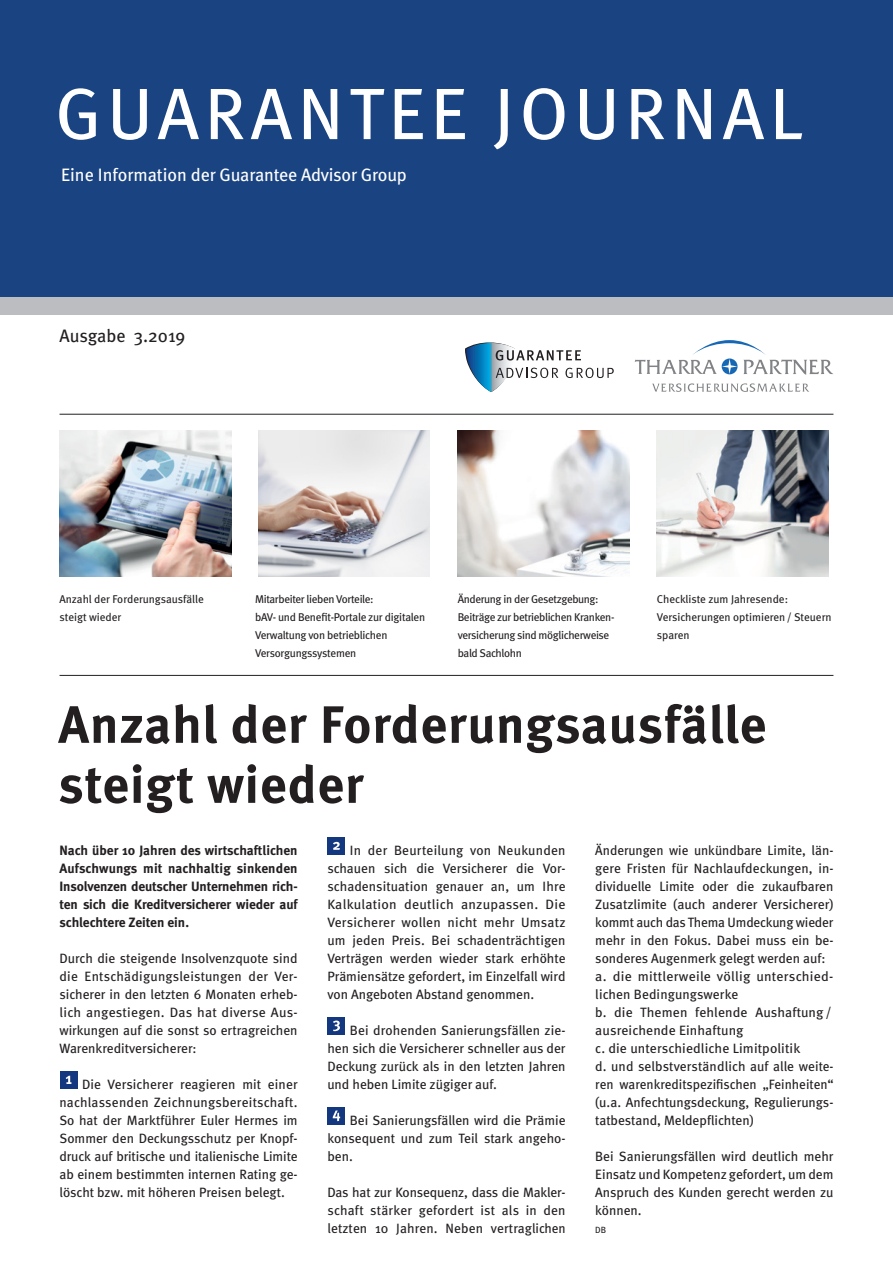
<style>
.page{position:relative;width:893px;height:1263px;background:#fff}
.page>*{position:absolute;margin:0;border:0;box-sizing:border-box;transform-origin:0 0}
.t1{font:72.75px "Meta";letter-spacing:.08em;color:#fff}
.t2{font:700 52.5px/60px "Meta";letter-spacing:.02em;color:#231f20}
.t3{font:18px "Meta";letter-spacing:-.01em;color:#fff}
.t4{font:18px "Meta";color:#231f20}
.t5{font:13.5px/18px "Meta";color:#231f20;text-align:justify}
.t6{font:700 13.5px/18px "Meta";letter-spacing:-.01em;color:#231f20;text-align:justify}
.t7{font:11.25px/18px "Meta";letter-spacing:-.025em;color:#231f20}
.t8{font:11.25px/18px "Meta";color:#231f20}
.t9{font:9px "Meta";color:#231f20}
</style>
<div class="page">
<div style="left:0;top:0;width:893px;height:297px;background:#1a4382"></div>
<div style="left:0;top:297px;width:893px;height:18px;background:#bcbdc0"></div>
<hr style="left:60px;top:414px;width:773px;height:1px;background:#231f20">
<hr style="left:60px;top:675px;width:773px;height:1px;background:#231f20">
<img style="left:258px;top:431px;width:172px;height:145px">
<img style="left:657px;top:431px;width:171px;height:145px">
<div style="left:60px;top:1071px;width:18px;height:18px;background:#14387f"></div>
<div style="left:327px;top:837px;width:18px;height:18px;background:#14387f"></div>
<div style="left:327px;top:1017px;width:18px;height:18px;background:#14387f"></div>
<div style="left:327px;top:1107px;width:18px;height:18px;background:#14387f"></div>
<img style="left:60px;top:431px;width:171px;height:145px">
<img style="left:458px;top:431px;width:171px;height:145px">
<svg style="left:333px;top:842px;width:7px;height:8px"></svg>
<svg style="left:333px;top:1020px;width:7px;height:11px"></svg>
<svg style="left:333px;top:1110px;width:7px;height:11px"></svg>
<svg style="left:66px;top:1076px;width:5px;height:8px"></svg>
<svg style="left:652px;top:383px;width:157px;height:9px"></svg>
<svg style="left:635px;top:340px;width:198px;height:35px"></svg>
<svg style="left:465px;top:342px;width:149px;height:50px"></svg>
<h1 class="t1" style="left:55px;top:71px;width:749px">GUARANTEE JOURNAL</h1>
<h3 class="t3" style="left:61px;top:164px;width:347px">Eine Information der Guarantee Advisor Group</h3>
<h3 class="t4" style="left:60px;top:325px;width:127px">Ausgabe 3.2019</h3>
<p class="t8" style="left:60px;top:590px;width:146px">Anzahl der Forderungsausfälle steigt wieder</p>
<p class="t7" style="left:255px;top:590px;width:172px">Mitarbeiter lieben Vorteile:<br>bAV- und Benefit-Portale zur digitalen<br>Verwaltung von betrieblichen<br>Versorgungssystemen</p>
<p class="t7" style="left:458px;top:590px;width:158px">Änderung in der Gesetzgebung:<br>Beiträge zur betrieblichen Kranken&shy;versicherung sind möglicherweise bald Sachlohn</p>
<p class="t8" style="left:657px;top:590px;width:176px">Checkliste zum Jahresende:<br>Versicherungen optimieren/ Steuern sparen</p>
<h2 class="t2" style="left:58px;top:694px;width:709px">Anzahl der Forderungsausfälle steigt wieder</h2>
<p class="t6" style="left:60px;top:841px;width:240px">Nach über 10 Jahren des wirtschaftlichen Aufschwungs mit nachhaltig sinkenden Insolvenzen deutscher Unternehmen rich&shy;ten sich die Kreditversicherer wieder auf schlechtere Zeiten ein.</p>
<p class="t5" style="left:60px;top:949px;width:240px">Durch die steigende Insolvenzquote sind die Entschädigungsleistungen der Ver&shy;sicherer in den letzten 6 Monaten erheb&shy;lich angestiegen. Das hat diverse Aus&shy;wirkungen auf die sonst so ertragreichen Warenkreditversicherer:</p>
<p class="t5" style="left:60px;top:1075px;width:240px;text-indent:23px">Die Versicherer reagieren mit einer nachlassenden Zeichnungsbereitschaft.<br>So hat der Marktführer Euler Hermes im Sommer den Deckungsschutz per Knopf&shy;druck auf britische und italienische Limite ab einem bestimmten internen Rating ge&shy;löscht bzw. mit höheren Preisen belegt.</p>
<p class="t5" style="left:595px;top:841px;width:240px;text-align:left">Änderungen wie unkündbare Limite, län&shy;gere Fristen für Nachlaufdeckungen, in&shy;dividuelle Limite oder die zukaufbaren Zusatzlimite (auch anderer Versicherer) kommt auch das Thema Umdeckung wieder mehr in den Fokus. Dabei muss ein be&shy;sonderes Augenmerk gelegt werden auf: a. die mittlerweile völlig unterschied&shy;lichen Bedingungswerke<br>b. die Themen fehlende Aushaftung / ausreichende Einhaftung<br>c. die unterschiedliche Limitpolitik<br>d. und selbstverständlich auf alle weite&shy;ren warenkreditspezifischen „Feinheiten“ (u.a. Anfechtungsdeckung, Regulierungs&shy;tatbestand, Meldepflichten)</p>
<p class="t5" style="left:595px;top:1147px;width:240px">Bei Sanierungsfällen wird deutlich mehr Einsatz und Kompetenz gefordert, um dem Anspruch des Kunden gerecht werden zu können.</p>
<p class="t9" style="left:595px;top:1224px;width:12px">DB</p>
<p class="t5" style="left:327px;top:841px;width:240px;text-indent:23px">In der Beurteilung von Neukunden schauen sich die Versicherer die Vor&shy;schadensituation genauer an, um Ihre Kalkulation deutlich anzupassen. Die Versicherer wollen nicht mehr Umsatz um jeden Preis. Bei schadenträchtigen Verträgen werden wieder stark erhöhte Prämiensätze gefordert, im Einzelfall wird von Angeboten Abstand genommen.</p>
<p class="t5" style="left:327px;top:1021px;width:240px;text-indent:23px">Bei drohenden Sanierungsfällen zie&shy;hen sich die Versicherer schneller aus der Deckung zurück als in den letzten Jahren und heben Limite zügiger auf.</p>
<p class="t5" style="left:327px;top:1111px;width:240px;text-indent:23px">Bei Sanierungsfällen wird die Prämie konsequent und zum Teil stark angeho&shy;ben.</p>
<p class="t5" style="left:327px;top:1183px;width:240px">Das hat zur Konsequenz, dass die Makler&shy;schaft stärker gefordert ist als in den letzten 10 Jahren. Neben vertraglichen</p>
</div>
